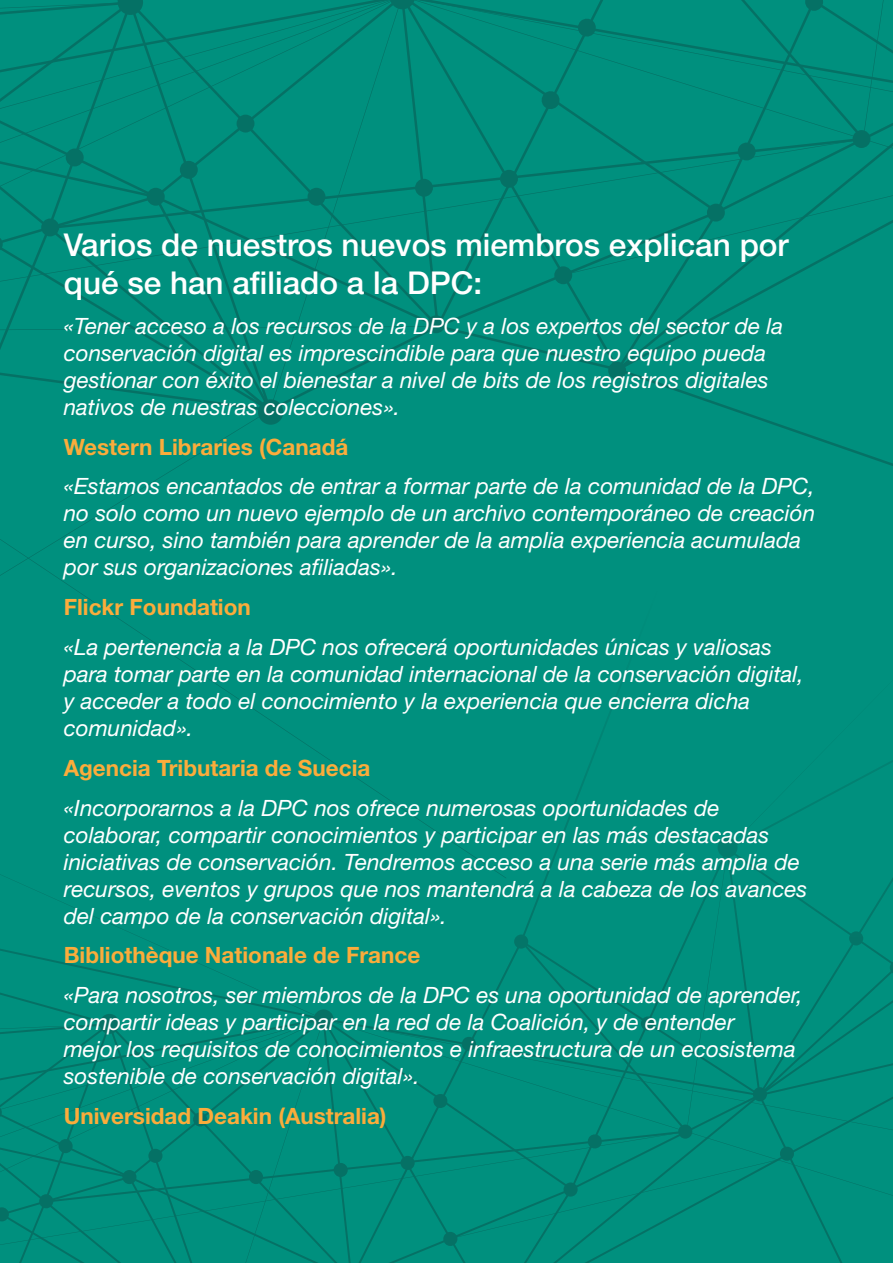
<style>
.page{position:relative;width:893px;height:1263px;background:#fff}
.page>*{position:absolute;margin:0;border:0;box-sizing:border-box;transform-origin:0 0}
.Body{font:500 31.5px/37.8px "Helvetica Neue LT Std";color:#fff}
.Body-2{font:italic 22.5px/27px "Helvetica Neue LT Std";color:#fff}
.Body-3{font:700 22.5px "Helvetica Neue LT Std";color:#fbac3b}
</style>
<div class="page">
<div style="left:0;top:0;width:893px;height:569px;background:#00907e"></div>
<svg style="left:390px;top:0;width:25px;height:9px"></svg>
<svg style="left:118px;top:0;width:25px;height:15px"></svg>
<div style="left:258px;top:399px;width:25px;height:26px;background:#057165;border-radius:50%"></div>
<div style="left:147px;top:188px;width:18px;height:18px;background:#057165;border-radius:50%"></div>
<div style="left:0;top:227px;width:50px;height:296px;background:#00907e"></div>
<div style="left:608px;top:362px;width:18px;height:18px;background:#057165;border-radius:50%"></div>
<div style="left:427px;top:315px;width:18px;height:18px;background:#057165;border-radius:50%"></div>
<div style="left:500px;top:170px;width:18px;height:18px;background:#057165;border-radius:50%"></div>
<svg style="left:541px;top:0;width:352px;height:275px;background:#008d7c"></svg>
<div style="left:707px;top:204px;width:18px;height:18px;background:#057165;border-radius:50%"></div>
<div style="left:554px;top:266px;width:18px;height:18px;background:#057165;border-radius:50%"></div>
<div style="left:415px;top:179px;width:18px;height:18px;background:#057165;border-radius:50%"></div>
<div style="left:308px;top:188px;width:17px;height:18px;background:#057165;border-radius:50%"></div>
<div style="left:237px;top:115px;width:17px;height:18px;background:#057165;border-radius:50%"></div>
<div style="left:180px;top:161px;width:18px;height:18px;background:#057165;border-radius:50%"></div>
<div style="left:41px;top:218px;width:18px;height:18px;background:#057165;border-radius:50%"></div>
<div style="left:66px;top:148px;width:18px;height:18px;background:#057165;border-radius:50%"></div>
<div style="left:324px;top:523px;width:365px;height:46px;background:#00907e"></div>
<div style="left:0;top:523px;width:324px;height:46px;background:#00907e"></div>
<div style="left:0;top:569px;width:893px;height:455px;background:#00907e"></div>
<div style="left:0;top:569px;width:324px;height:450px;background:#00907e"></div>
<div style="left:314px;top:1009px;width:20px;height:20px;background:#057165;border-radius:50%"></div>
<div style="left:718px;top:837px;width:19px;height:20px;background:#037c6e;border-radius:50%"></div>
<div style="left:99px;top:1014px;width:20px;height:20px;background:#057165;border-radius:50%"></div>
<div style="left:514px;top:934px;width:14px;height:15px;background:#047568;border-radius:50%"></div>
<div style="left:641px;top:1016px;width:14px;height:14px;background:#057165;border-radius:50%"></div>
<div style="left:849px;top:931px;width:14px;height:14px;background:#047568;border-radius:50%"></div>
<svg style="left:890px;top:960px;width:3px;height:15px"></svg>
<svg style="left:0;top:1024px;width:893px;height:239px;background:#008d7c"></svg>
<div style="left:563px;top:1182px;width:15px;height:14px;background:#057165;border-radius:50%"></div>
<div style="left:443px;top:1232px;width:14px;height:14px;background:#057165;border-radius:50%"></div>
<div style="left:334px;top:1163px;width:14px;height:14px;background:#057165;border-radius:50%"></div>
<div style="left:249px;top:1170px;width:14px;height:14px;background:#057165;border-radius:50%"></div>
<div style="left:193px;top:1112px;width:14px;height:14px;background:#057165;border-radius:50%"></div>
<div style="left:148px;top:1149px;width:15px;height:14px;background:#057165;border-radius:50%"></div>
<div style="left:39px;top:1194px;width:14px;height:14px;background:#057165;border-radius:50%"></div>
<div style="left:59px;top:1139px;width:14px;height:14px;background:#057165;border-radius:50%"></div>
<p class="Body" style="left:64px;top:226px;width:726px">Varios de nuestros nuevos miembros explican por qué se han afiliado a la DPC:</p>
<p class="Body-2" style="left:64px;top:312px;width:721px">«Tener acceso a los recursos de la DPC y a los expertos del sector de la conservación digital es imprescindible para que nuestro equipo pueda gestionar con éxito el bienestar a nivel de bits de los registros digitales nativos de nuestras colecciones».</p>
<p class="Body-3" style="left:64px;top:433px;width:286px">Western Libraries (Canadá</p>
<p class="Body-2" style="left:64px;top:473px;width:753px">«Estamos encantados de entrar a formar parte de la comunidad de la DPC, no solo como un nuevo ejemplo de un archivo contemporáneo de creación en curso, sino también para aprender de la amplia experiencia acumulada por sus organizaciones afiliadas».</p>
<p class="Body-3" style="left:64px;top:593px;width:189px">Flickr Foundation</p>
<p class="Body-2" style="left:64px;top:633px;width:741px">«La pertenencia a la DPC nos ofrecerá oportunidades únicas y valiosas para tomar parte en la comunidad internacional de la conservación digital, y acceder a todo el conocimiento y la experiencia que encierra dicha comunidad».</p>
<p class="Body-3" style="left:64px;top:754px;width:308px">Agencia Tributaria de Suecia</p>
<p class="Body-2" style="left:64px;top:794px;width:745px">«Incorporarnos a la DPC nos ofrece numerosas oportunidades de colaborar, compartir conocimientos y participar en las más destacadas iniciativas de conservación. Tendremos acceso a una serie más amplia de recursos, eventos y grupos que nos mantendrá a la cabeza de los avances del campo de la conservación digital».</p>
<p class="Body-3" style="left:64px;top:941px;width:358px">Bibliothèque Nationale de France</p>
<p class="Body-2" style="left:64px;top:981px;width:741px">«Para nosotros, ser miembros de la DPC es una oportunidad de aprender, compartir ideas y participar en la red de la Coalición, y de entender<br>mejor los requisitos de conocimientos e infraestructura de un ecosistema sostenible de conservación digital».</p>
<p class="Body-3" style="left:64px;top:1102px;width:324px">Universidad Deakin (Australia)</p>
</div>
